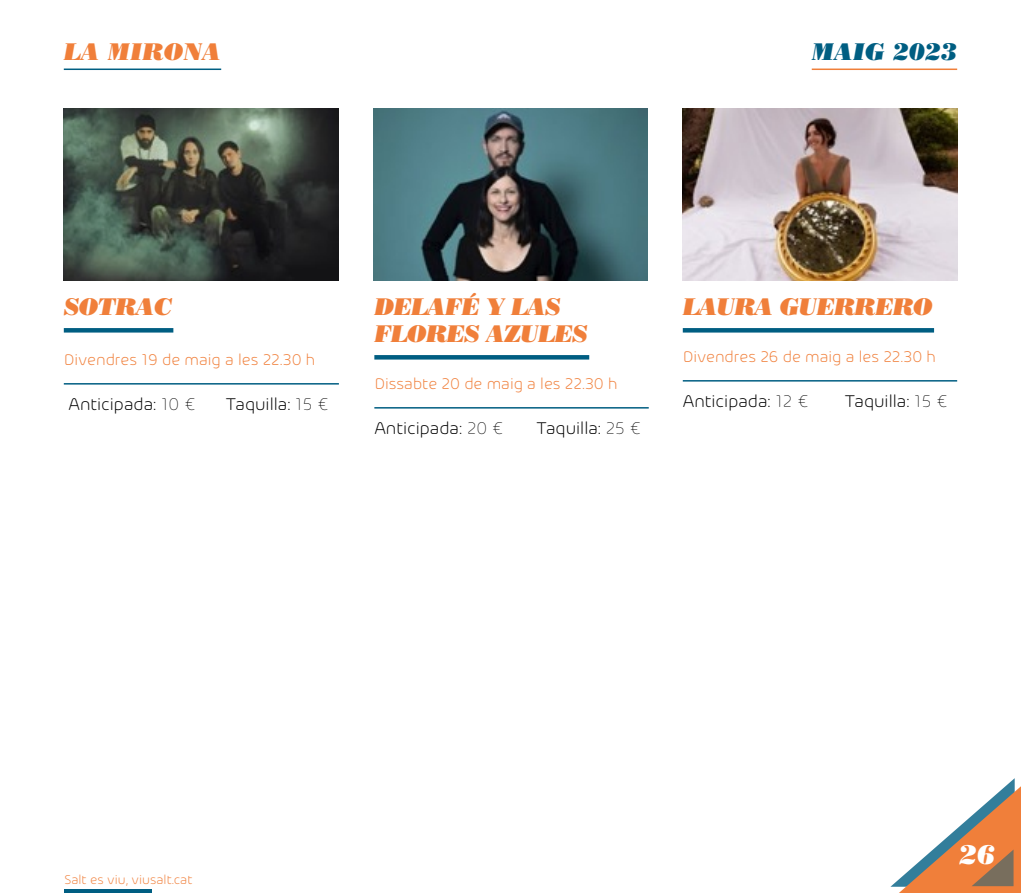
<style>
.page{position:relative;width:1021px;height:893px;background:#fff}
.page>*{position:absolute;margin:0;border:0;box-sizing:border-box;transform-origin:0 0}
.t1{font:italic 27px "Bodoni Poster";color:#fff}
.ACTIVITAT_TITOL{font:italic 24px/27px "Bodoni Poster";letter-spacing:-.04em;color:#f07f3a}
.t2{font:italic 24px "Bodoni Poster";color:#005e82}
.equipament{font:italic 24px "Bodoni Poster";color:#f07f3a}
.DESCRIPCIO{font:300 18px "Arlon";color:#000}
.Horari_bo{font:300 16.5px "Arlon";color:#f07f3a}
.t3{font:300 13.5px "Arlon";color:#f07f3a}
.s1{font-weight:200}
</style>
<div class="page">
<svg style="left:890px;top:778px;width:130px;height:115px"></svg>
<hr style="left:811px;top:69px;width:146px;height:1px;background:#f07f3a">
<hr style="left:64px;top:890px;width:88px;height:3px;background:#005e82">
<hr style="left:64px;top:69px;width:157px;height:1px;background:#005e82">
<img style="left:64px;top:108px;width:274px;height:173px">
<div style="left:64px;top:328px;width:109px;height:5px;background:#005e82"></div>
<hr style="left:64px;top:383px;width:275px;height:2px;background:#005e82">
<div style="left:374px;top:355px;width:215px;height:5px;background:#005e82"></div>
<hr style="left:374px;top:407px;width:274px;height:2px;background:#005e82">
<img style="left:373px;top:108px;width:274px;height:173px">
<div style="left:682px;top:328px;width:252px;height:5px;background:#005e82"></div>
<hr style="left:682px;top:380px;width:275px;height:2px;background:#005e82">
<img style="left:682px;top:108px;width:275px;height:173px">
<p class="equipament" style="left:64px;top:37px;width:159px">LA MIRONA</p>
<h2 class="t2" style="left:811px;top:37px;width:147px">MAIG 2023</h2>
<p class="ACTIVITAT_TITOL" style="left:64px;top:293px;width:110px">SOTRAC</p>
<p class="Horari_bo" style="left:64px;top:348px;width:253px">Divendres 19 de maig a les 22.30 h</p>
<p class="DESCRIPCIO" style="left:68px;top:392px;width:129px">Anticipada: <span class="s1">10 €</span></p>
<p class="DESCRIPCIO" style="left:226px;top:392px;width:104px">Taquilla: <span class="s1">15 €</span></p>
<p class="ACTIVITAT_TITOL" style="left:374px;top:293px;width:215px">DELAFÉ Y LAS<br>FLORES AZULES</p>
<p class="Horari_bo" style="left:374px;top:372px;width:245px">Dissabte 20 de maig a les 22.30 h</p>
<p class="DESCRIPCIO" style="left:374px;top:416px;width:130px">Anticipada: <span class="s1">20 €</span></p>
<p class="DESCRIPCIO" style="left:536px;top:416px;width:106px">Taquilla: <span class="s1">25 €</span></p>
<p class="ACTIVITAT_TITOL" style="left:682px;top:293px;width:252px">LAURA GUERRERO</p>
<p class="Horari_bo" style="left:682px;top:345px;width:255px">Divendres 26 de maig a les 22.30 h</p>
<p class="DESCRIPCIO" style="left:682px;top:389px;width:127px">Anticipada: <span class="s1">12 €</span></p>
<p class="DESCRIPCIO" style="left:844px;top:389px;width:104px">Taquilla: <span class="s1">15 €</span></p>
<p class="t3" style="left:64px;top:870px;width:129px">Salt es viu, viusalt.cat</p>
<h1 class="t1" style="left:959px;top:838px;width:38px">26</h1>
</div>
